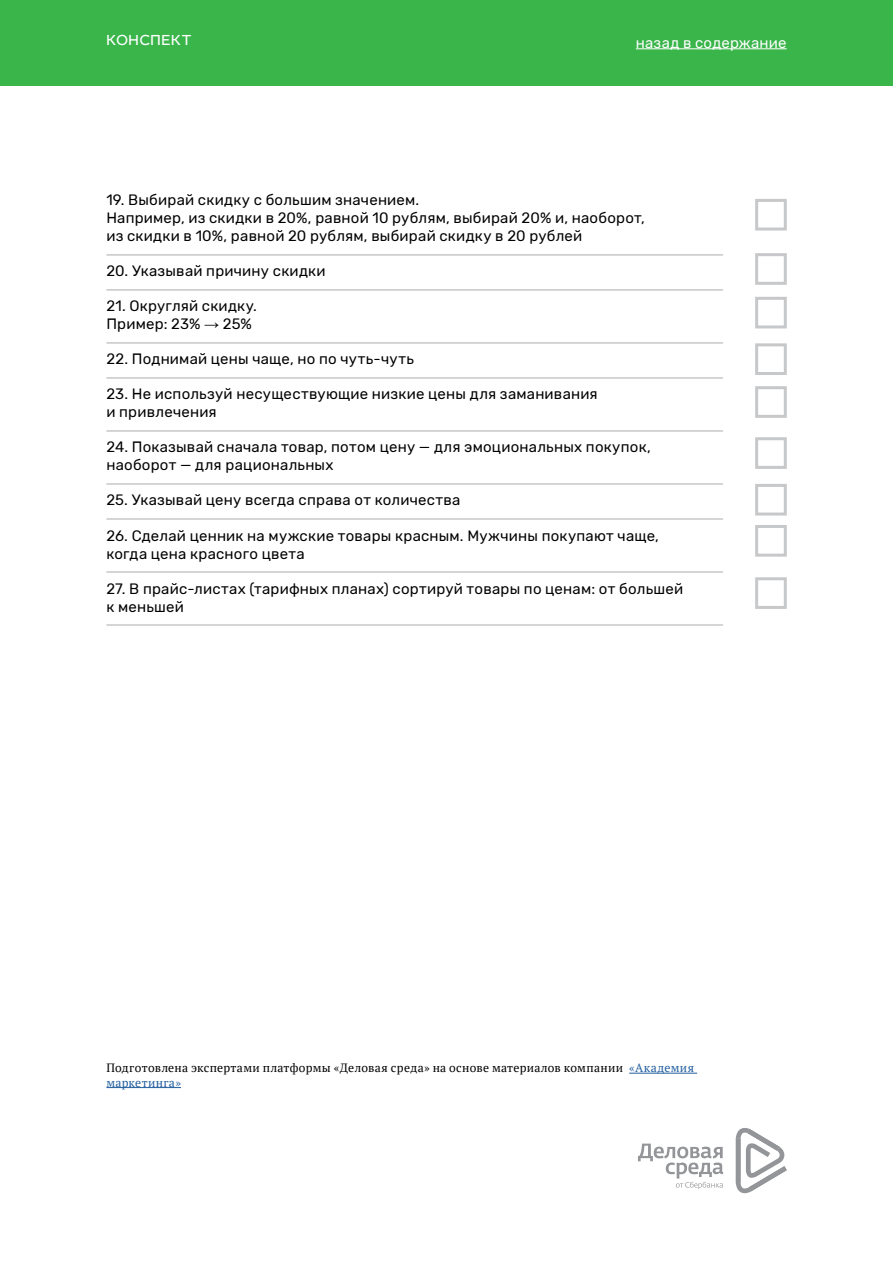
<style>
.page{position:relative;width:893px;height:1263px;background:#fff}
.page>*{position:absolute;margin:0;border:0;box-sizing:border-box;transform-origin:0 0}
.t1{font:15px/18px "Rubik";letter-spacing:.015em;color:#000}
.t2{font:15px "Rubik";letter-spacing:.015em;color:#fff}
.t3{font:15px "Leto Sans";color:#fff}
.t4{font:12px/14.4px "PT Serif";letter-spacing:.025em;color:#000}
.s1{font-family:"Arial";font-weight:700}
.s2{color:#215e9e}
</style>
<div class="page">
<div style="left:0;top:0;width:893px;height:85px;background:#39b54a"></div>
<svg style="left:638px;top:1143px;width:85px;height:46px"></svg>
<svg style="left:736px;top:1128px;width:51px;height:65px"></svg>
<hr style="left:636px;top:48px;width:151px;height:1px;background:#fff">
<hr style="left:106px;top:254px;width:617px;height:2px;background:#c7c8ca">
<hr style="left:106px;top:289px;width:617px;height:2px;background:#c7c8ca">
<hr style="left:106px;top:342px;width:617px;height:2px;background:#c7c8ca">
<hr style="left:106px;top:377px;width:617px;height:2px;background:#c7c8ca">
<hr style="left:106px;top:430px;width:617px;height:2px;background:#c7c8ca">
<hr style="left:106px;top:483px;width:617px;height:2px;background:#c7c8ca">
<hr style="left:106px;top:518px;width:617px;height:2px;background:#c7c8ca">
<hr style="left:106px;top:571px;width:617px;height:2px;background:#c7c8ca">
<hr style="left:106px;top:624px;width:617px;height:2px;background:#c7c8ca">
<hr style="left:629px;top:1073px;width:68px;height:1px;background:#215e9e">
<hr style="left:106px;top:1087px;width:75px;height:1px;background:#215e9e">
<div style="left:755px;top:253px;width:32px;height:32px;border:3px solid #c7c8ca"></div>
<div style="left:755px;top:297px;width:32px;height:31px;border:3px solid #c7c8ca"></div>
<div style="left:755px;top:577px;width:32px;height:32px;border:3px solid #c7c8ca"></div>
<div style="left:755px;top:199px;width:32px;height:32px;border:3px solid #c7c8ca"></div>
<div style="left:755px;top:343px;width:32px;height:32px;border:3px solid #c7c8ca"></div>
<div style="left:755px;top:386px;width:32px;height:32px;border:3px solid #c7c8ca"></div>
<div style="left:755px;top:437px;width:32px;height:32px;border:3px solid #c7c8ca"></div>
<div style="left:755px;top:484px;width:32px;height:31px;border:3px solid #c7c8ca"></div>
<div style="left:755px;top:525px;width:32px;height:32px;border:3px solid #c7c8ca"></div>
<p class="t3" style="left:106px;top:30px;width:87px">КОНСПЕКТ</p>
<p class="t2" style="left:636px;top:34px;width:152px">назад в содержание</p>
<p class="t1" style="left:106px;top:192px;width:540px">19. Выбирай скидку с большим значением.<br>Например, из скидки в 20%, равной 10 рублям, выбирай 20% и, наоборот, из скидки в 10%, равной 20 рублям, выбирай скидку в 20 рублей</p>
<p class="t1" style="left:106px;top:263px;width:221px">20. Указывай причину скидки</p>
<p class="t1" style="left:106px;top:298px;width:152px">21. Округляй скидку.<br>Пример: 23% <span class="s1">→</span> 25%</p>
<p class="t1" style="left:106px;top:351px;width:309px">22. Поднимай цены чаще, но по чуть-чуть</p>
<p class="t1" style="left:106px;top:386px;width:493px">23. Не используй несуществующие низкие цены для заманивания и привлечения</p>
<p class="t1" style="left:106px;top:439px;width:546px">24. Показывай сначала товар, потом цену — для эмоциональных покупок, наоборот — для рациональных</p>
<p class="t1" style="left:106px;top:492px;width:356px">25. Указывай цену всегда справа от количества</p>
<p class="t1" style="left:106px;top:527px;width:554px">26. Сделай ценник на мужские товары красным. Мужчины покупают чаще, когда цена красного цвета</p>
<p class="t1" style="left:106px;top:580px;width:578px">27. В прайс-листах (тарифных планах) сортируй товары по ценам: от большей к меньшей</p>
<p class="t4" style="left:106px;top:1061px;width:589px">Подготовлена экспертами платформы «Деловая среда» на основе материалов компании <span class="s2">«Академия маркетинга»</span></p>
</div>
